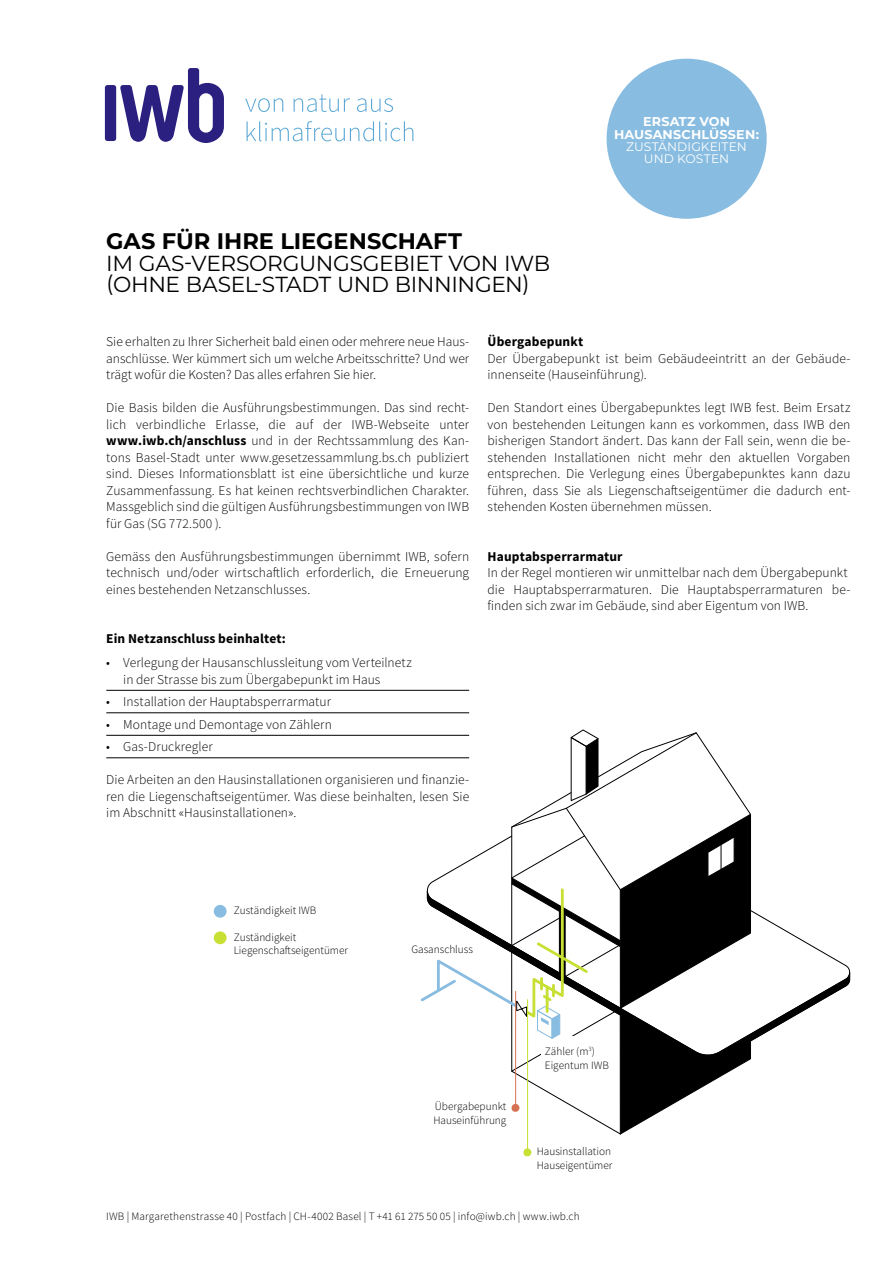
<style>
.page{position:relative;width:893px;height:1263px;background:#fff}
.page>*{position:absolute;margin:0;border:0;box-sizing:border-box;transform-origin:0 0}
.t1{font:700 22.5px "Montserrat";color:#000}
.t2{font:21.75px/21.5px "Montserrat";letter-spacing:-.02em;color:#000}
.t3{font:300 13.5px/16.5px "Source Sans Pro";letter-spacing:.005em;color:#000;text-align:justify}
.t4{font:700 13.5px "Source Sans Pro";letter-spacing:.01em;color:#000}
.t5{font:700 12.75px/12.3px "Montserrat";letter-spacing:.015em;color:#fff;text-align:center}
.t6{font:12.3px/12.3px "Montserrat";color:#fff;text-align:center}
.t7{font:300 11.25px/13.5px "Source Sans Pro";color:#000}
.s1{font-weight:700}
</style>
<div class="page">
<div style="left:607px;top:59px;width:160px;height:160px;background:#88bce0;border-radius:50%"></div>
<div style="left:105px;top:85px;width:11px;height:56px;background:#2b1f80;border-radius:3px"></div>
<svg style="left:120px;top:68px;width:104px;height:75px"></svg>
<svg style="left:247px;top:121px;width:166px;height:20px"></svg>
<svg style="left:245px;top:94px;width:148px;height:18px"></svg>
<hr style="left:106px;top:690px;width:363px;height:1px;background:#000">
<hr style="left:106px;top:712px;width:363px;height:1px;background:#000">
<hr style="left:106px;top:735px;width:363px;height:1px;background:#000">
<hr style="left:106px;top:757px;width:363px;height:1px;background:#000">
<svg style="left:752px;top:910px;width:98px;height:131px"></svg>
<hr style="left:527px;top:999px;width:1px;height:155px;background:#c8df33">
<svg style="left:523px;top:1148px;width:8px;height:9px"></svg>
<svg style="left:409px;top:729px;width:343px;height:406px"></svg>
<div style="left:214px;top:905px;width:13px;height:13px;background:#88bce0;border-radius:50%"></div>
<div style="left:214px;top:931px;width:13px;height:13px;background:#c8df33;border-radius:50%"></div>
<h1 class="t1" style="left:106px;top:226px;width:357px">GAS FÜR IHRE LIEGENSCHAFT</h1>
<h2 class="t2" style="left:106px;top:252px;width:445px">IM GAS-VERSORGUNGSGEBIET VON IWB (OHNE BASEL-STADT UND BINNINGEN)</h2>
<p class="t5" style="left:614px;top:115px;width:146px">ERSATZ VON<br>HAUSANSCHLÜSSEN:</p>
<p class="t6" style="left:626px;top:140px;width:122px">ZUSTÄNDIGKEITEN<br>UND KOSTEN</p>
<p class="t3" style="left:106px;top:333px;width:364px">Sie erhalten zu Ihrer Sicherheit bald einen oder mehrere neue Haus&shy;anschlüsse. Wer kümmert sich um welche Arbeitsschritte? Und wer trägt wofür die Kosten? Das alles erfahren Sie hier.</p>
<p class="t3" style="left:106px;top:399px;width:364px">Die Basis bilden die Ausführungsbestimmungen. Das sind recht&shy;lich verbindliche Erlasse, die auf der IWB-Webseite unter <span class="s1">www.iwb.ch/anschluss</span> und in der Rechtssammlung des Kan&shy;tons Basel-Stadt unter www.gesetzessammlung.bs.ch publiziert sind. Dieses Informationsblatt ist eine übersichtliche und kurze Zusammenfassung. Es hat keinen rechtsverbindlichen Charakter.<br>Massgeblich sind die gültigen Ausführungsbestimmungen von IWB für Gas (SG 772.500 ).</p>
<p class="t3" style="left:106px;top:548px;width:364px">Gemäss den Ausführungsbestimmungen übernimmt IWB, sofern technisch und/oder wirtschaftlich erforderlich, die Erneuerung eines bestehenden Netzanschlusses.</p>
<p class="t4" style="left:106px;top:629px;width:181px">Ein Netzanschluss beinhaltet:</p>
<p class="t3" style="left:123px;top:654px;width:290px;text-indent:-17px">• Verlegung der Hausanschlussleitung vom Verteilnetz in der Strasse bis zum Übergabepunkt im Haus</p>
<p class="t3" style="left:106px;top:693px;width:226px">• Installation der Hauptabsperrarmatur</p>
<p class="t3" style="left:106px;top:716px;width:227px">• Montage und Demontage von Zählern</p>
<p class="t3" style="left:106px;top:738px;width:108px">• Gas-Druckregler</p>
<p class="t3" style="left:106px;top:771px;width:364px">Die Arbeiten an den Hausinstallationen organisieren und finanzie&shy;ren die Liegenschaftseigentümer. Was diese beinhalten, lesen Sie im Abschnitt «Hausinstallationen».</p>
<p class="t4" style="left:488px;top:332px;width:97px">Übergabepunkt</p>
<p class="t3" style="left:488px;top:350px;width:363px">Der Übergabepunkt ist beim Gebäudeeintritt an der Gebäude&shy;innenseite (Hauseinführung).</p>
<p class="t3" style="left:488px;top:399px;width:364px">Den Standort eines Übergabepunktes legt IWB fest. Beim Ersatz von bestehenden Leitungen kann es vorkommen, dass IWB den bisherigen Standort ändert. Das kann der Fall sein, wenn die be&shy;stehenden Installationen nicht mehr den aktuellen Vorgaben entsprechen. Die Verlegung eines Übergabepunktes kann dazu führen, dass Sie als Liegenschaftseigentümer die dadurch ent&shy;stehenden Kosten übernehmen müssen.</p>
<p class="t4" style="left:488px;top:547px;width:137px">Hauptabsperrarmatur</p>
<p class="t3" style="left:488px;top:564px;width:363px">In der Regel montieren wir unmittelbar nach dem Übergabepunkt die Hauptabsperrarmaturen. Die Hauptabsperrarmaturen be&shy;finden sich zwar im Gebäude, sind aber Eigentum von IWB.</p>
<p class="t7" style="left:234px;top:904px;width:84px">Zuständigkeit IWB</p>
<p class="t7" style="left:234px;top:930px;width:116px">Zuständigkeit<br>Liegenschaftseigentümer</p>
<p class="t7" style="left:411px;top:942px;width:63px">Gasanschluss</p>
<p class="t7" style="left:545px;top:1045px;width:65px">Zähler (m<sup>3</sup>)<br>Eigentum IWB</p>
<p class="t7" style="left:433px;top:1100px;width:75px">Übergabepunkt<br>Hauseinführung</p>
<p class="t7" style="left:537px;top:1145px;width:77px">Hausinstallation<br>Hauseigentümer</p>
<p class="t7" style="left:106px;top:1210px;width:475px">IWB | Margarethenstrasse 40 | Postfach | CH-4002 Basel | T +41 61 275 50 05 | info@iwb.ch | www.iwb.ch</p>
</div>
